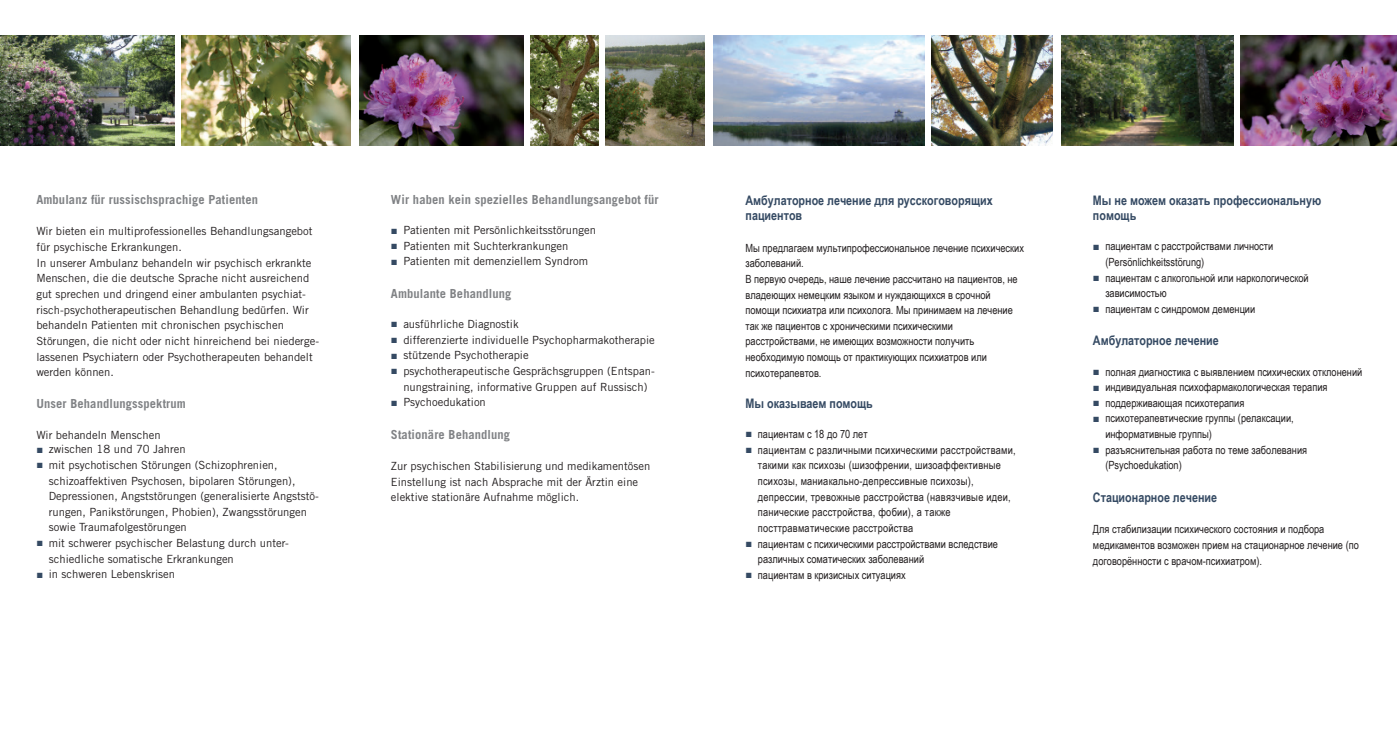
<style>
.page{position:relative;width:1397px;height:745px;background:#fff}
.page>*{position:absolute;margin:0;border:0;box-sizing:border-box;transform-origin:0 0}
.t1{font:700 13.12px/15.6px "Arial Narrow";color:#354a63}
.t2{font:700 12.5px "Trade Gothic LT Std";letter-spacing:.01em;color:#808285}
.t3{font:11.25px/15.6px "Trade Gothic LT Std";color:#231f20}
.t4{font:11.25px/15.6px "Arial Narrow";color:#231f20}
.t5{font:11.25px/15.6px "Arial Narrow";letter-spacing:.02em;color:#231f20}
.s1{font-family:"Arial";color:#354a63}
</style>
<div class="page">
<img style="left:531px;top:35px;width:67px;height:110px">
<img style="left:182px;top:35px;width:169px;height:110px">
<img style="left:0;top:35px;width:175px;height:110px">
<img style="left:359px;top:35px;width:164px;height:110px">
<img style="left:1240px;top:35px;width:156px;height:110px">
<img style="left:605px;top:35px;width:100px;height:110px">
<img style="left:713px;top:35px;width:211px;height:110px">
<img style="left:1061px;top:35px;width:171px;height:110px">
<img style="left:931px;top:35px;width:121px;height:110px">
<p class="t2" style="left:36px;top:192px;width:223px">Ambulanz für russischsprachige Patienten</p>
<p class="t3" style="left:36px;top:223px;width:284px">Wir bieten ein multiprofessionelles Behandlungsangebot für psychische Erkrankungen.<br>In unserer Ambulanz behandeln wir psychisch erkrankte Menschen, die die deutsche Sprache nicht ausreichend gut sprechen und dringend einer ambulanten psychiat&shy;risch-psychotherapeutischen Behandlung bedürfen. Wir behandeln Patienten mit chronischen psychischen Störungen, die nicht oder nicht hinreichend bei niederge&shy;lassenen Psychiatern oder Psychotherapeuten behandelt werden können.</p>
<p class="t2" style="left:36px;top:395px;width:151px">Unser Behandlungsspektrum</p>
<p class="t3" style="left:36px;top:426px;width:126px">Wir behandeln Menschen</p>
<p class="t3" style="left:36px;top:441px;width:151px"><span class="s1">■</span> zwischen 18 und 70 Jahren</p>
<p class="t3" style="left:49px;top:456px;width:271px;text-indent:-12px"><span class="s1">■</span> mit psychotischen Störungen (Schizophrenien, schizoaffektiven Psychosen, bipolaren Störungen), Depressionen, Angststörungen (generalisierte Angststö&shy;rungen, Panikstörungen, Phobien), Zwangsstörungen sowie Traumafolgestörungen</p>
<p class="t3" style="left:49px;top:534px;width:241px;text-indent:-12px"><span class="s1">■</span> mit schwerer psychischer Belastung durch unter&shy;schiedliche somatische Erkrankungen</p>
<p class="t3" style="left:36px;top:566px;width:140px"><span class="s1">■</span> in schweren Lebenskrisen</p>
<p class="t2" style="left:391px;top:192px;width:269px">Wir haben kein spezielles Behandlungsangebot für</p>
<p class="t3" style="left:391px;top:222px;width:206px"><span class="s1">■</span> Patienten mit Persönlichkeitsstörungen</p>
<p class="t3" style="left:391px;top:238px;width:179px"><span class="s1">■</span> Patienten mit Suchterkrankungen</p>
<p class="t3" style="left:391px;top:253px;width:199px"><span class="s1">■</span> Patienten mit demenziellem Syndrom</p>
<p class="t2" style="left:391px;top:286px;width:122px">Ambulante Behandlung</p>
<p class="t3" style="left:391px;top:316px;width:129px"><span class="s1">■</span> ausführliche Diagnostik</p>
<p class="t3" style="left:391px;top:331px;width:265px"><span class="s1">■</span> differenzierte individuelle Psychopharmakotherapie</p>
<p class="t3" style="left:391px;top:347px;width:139px"><span class="s1">■</span> stützende Psychotherapie</p>
<p class="t3" style="left:391px;top:363px;width:265px;text-align:center"><span class="s1">■</span> psychotherapeutische Gesprächsgruppen (Entspan&shy;nungstraining, informative Gruppen auf Russisch)</p>
<p class="t3" style="left:391px;top:394px;width:96px"><span class="s1">■</span> Psychoedukation</p>
<p class="t2" style="left:391px;top:426px;width:121px">Stationäre Behandlung</p>
<p class="t3" style="left:391px;top:458px;width:261px">Zur psychischen Stabilisierung und medikamentösen<br>Einstellung ist nach Absprache mit der Ärztin eine elektive stationäre Aufnahme möglich.</p>
<p class="t1" style="left:745px;top:191px;width:249px">Амбулаторное лечение для русскоговорящих пациентов</p>
<p class="t4" style="left:745px;top:239px;width:280px">Мы предлагаем мультипрофессиональное лечение психических заболеваний.<br>В первую очередь, нашe лечение рассчитано на пациентов, не владеющих немецким языком и нуждающихся в срочной помощи психиатра или психолога. Мы принимаем на лечение так же пациентов с хроническими психическими расстрoйствами, не имеющих возможности получить необходимую помощь от практикующих психиатров или психотерапевтов.</p>
<p class="t1" style="left:745px;top:394px;width:129px">Мы оказываем помощь</p>
<p class="t4" style="left:745px;top:425px;width:124px"><span class="s1">■</span> пациентам с 18 до 70 лет</p>
<p class="t5" style="left:757px;top:441px;width:259px;text-indent:-12px"><span class="s1">■</span> пациентам с различными психическими расстройствами, такими как психозы (шизофрении, шизоаффективные психозы, маниакально-депрессивные психозы), депрессии, тревожные расстройства (навязчивые идеи, панические расстройства, фобии), а также посттравматические расстройства</p>
<p class="t4" style="left:757px;top:535px;width:241px;text-indent:-12px"><span class="s1">■</span> пациентам с психическими расстройствами вследствие различных соматических заболеваний</p>
<p class="t4" style="left:745px;top:566px;width:162px"><span class="s1">■</span> пациентам в кризисных ситуациях</p>
<p class="t1" style="left:1092px;top:191px;width:230px">Мы не можем оказать профессиональную помощь</p>
<p class="t4" style="left:1105px;top:238px;width:169px;text-indent:-12px"><span class="s1">■</span> пациентам с расстройствами личности (Persönlichkeitsstörung)</p>
<p class="t4" style="left:1105px;top:269px;width:205px;text-indent:-12px"><span class="s1">■</span> пациентам с алкогольной или наркологической зависимостью</p>
<p class="t4" style="left:1092px;top:300px;width:164px"><span class="s1">■</span> пациентам с синдромом деменции</p>
<p class="t1" style="left:1092px;top:332px;width:127px">Амбулаторное лечение</p>
<p class="t4" style="left:1092px;top:363px;width:271px"><span class="s1">■</span> полная диагностика с выявлением психических отклонений</p>
<p class="t4" style="left:1092px;top:378px;width:236px"><span class="s1">■</span> индивидуальная психофармакологическая терапия</p>
<p class="t4" style="left:1092px;top:394px;width:153px"><span class="s1">■</span> поддерживающая психотерапия</p>
<p class="t4" style="left:1105px;top:410px;width:190px;text-indent:-12px"><span class="s1">■</span> психотерапевтические группы (релаксации, информативные группы)</p>
<p class="t4" style="left:1105px;top:441px;width:203px;text-indent:-12px"><span class="s1">■</span> разъяснительная работа по теме заболевания (Psychoedukation)</p>
<p class="t1" style="left:1092px;top:488px;width:126px">Стационарное лечение</p>
<p class="t4" style="left:1092px;top:520px;width:267px">Для стабилизации психического состояния и подбора медикаментов возможен прием на стационарное лечение (по договорённости с врачом-психиатром).</p>
</div>
